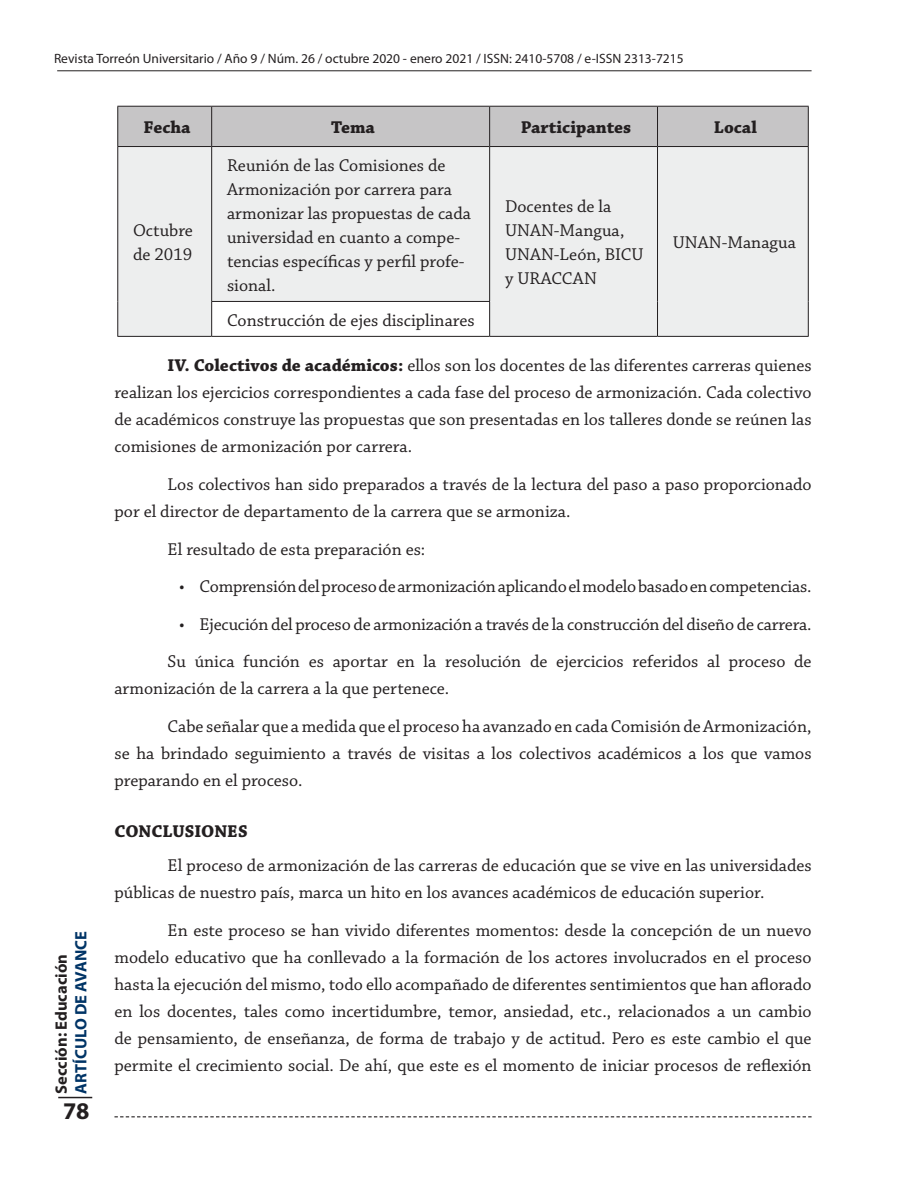
<style>
.page{position:relative;width:918px;height:1188px;background:#fff}
.page>*{position:absolute;margin:0;border:0;box-sizing:border-box;transform-origin:0 0}
.t1{font:700 24px "Myriad Pro";color:#231f20}
.TablasTexto{font:18px/27px "Chaparral Pro";color:#231f20}
.TablasTitulos{font:700 18px "Chaparral Pro";color:#231f20}
.Titulo{font:700 18px "Chaparral Pro";color:#231f20}
.t2{font:700 16.5px "Myriad Pro";color:#231f20}
.t3{font:700 16.5px "Myriad Pro";color:#003466}
.t4{font:13.5px "Myriad Pro";color:#231f20}
.s1{font-weight:700}
</style>
<div class="page">
<div style="left:118px;top:107px;width:690px;height:39px;background:#c6c5c6"></div>
<svg style="left:118px;top:147px;width:690px;height:189px;fill:#edeeee"></svg>
<hr style="left:117px;top:147px;width:1px;height:154px;background:#231f20">
<hr style="left:117px;top:301px;width:1px;height:35px;background:#231f20">
<hr style="left:117px;top:336px;width:95px;height:1px;background:#231f20">
<hr style="left:211px;top:147px;width:1px;height:154px;background:#231f20">
<hr style="left:489px;top:147px;width:1px;height:154px;background:#231f20">
<hr style="left:490px;top:336px;width:168px;height:1px;background:#231f20">
<hr style="left:657px;top:147px;width:1px;height:154px;background:#231f20">
<hr style="left:808px;top:147px;width:1px;height:154px;background:#231f20">
<hr style="left:657px;top:301px;width:1px;height:35px;background:#231f20">
<hr style="left:808px;top:301px;width:1px;height:35px;background:#231f20">
<hr style="left:658px;top:336px;width:151px;height:1px;background:#231f20">
<hr style="left:211px;top:301px;width:279px;height:1px;background:#231f20">
<hr style="left:211px;top:302px;width:1px;height:34px;background:#231f20">
<hr style="left:489px;top:302px;width:1px;height:34px;background:#231f20">
<hr style="left:212px;top:336px;width:278px;height:1px;background:#231f20">
<hr style="left:117px;top:106px;width:95px;height:1px;background:#231f20">
<hr style="left:117px;top:107px;width:1px;height:39px;background:#231f20">
<hr style="left:117px;top:146px;width:95px;height:1px;background:#231f20">
<hr style="left:212px;top:106px;width:278px;height:1px;background:#231f20">
<hr style="left:211px;top:107px;width:1px;height:39px;background:#231f20">
<hr style="left:212px;top:146px;width:278px;height:1px;background:#231f20">
<hr style="left:490px;top:106px;width:168px;height:1px;background:#231f20">
<hr style="left:489px;top:107px;width:1px;height:39px;background:#231f20">
<hr style="left:490px;top:146px;width:168px;height:1px;background:#231f20">
<hr style="left:658px;top:106px;width:151px;height:1px;background:#231f20">
<hr style="left:657px;top:107px;width:1px;height:39px;background:#231f20">
<hr style="left:808px;top:107px;width:1px;height:39px;background:#231f20">
<hr style="left:658px;top:146px;width:151px;height:1px;background:#231f20">
<hr style="left:57px;top:70px;width:755px;height:1px;background:#231f20">
<hr style="left:58px;top:1097px;width:34px;height:1px;background:#231f20">
<svg style="left:114px;top:1116px;width:698px;height:1px"></svg>
<p class="t4" style="left:54px;top:50px;width:631px">Revista Torreón Universitario / Año 9 / Núm. 26 / octubre 2020 - enero 2021 / ISSN: 2410-5708 / e-ISSN 2313-7215</p>
<p class="TablasTitulos" style="left:144px;top:117px;width:49px">Fecha</p>
<p class="TablasTitulos" style="left:331px;top:117px;width:45px">Tema</p>
<p class="TablasTitulos" style="left:521px;top:117px;width:112px">Participantes</p>
<p class="TablasTitulos" style="left:714px;top:117px;width:45px">Local</p>
<p class="t3" style="left:70px;top:1094px;width:164px;rotate:-90deg">ARTÍCULO DE AVANCE</p>
<h1 class="t1" style="left:63px;top:1095px;width:28px">78</h1>
<p class="t2" style="left:50px;top:1094px;width:141px;rotate:-90deg">Sección: Educación</p>
<p class="TablasTexto" style="left:133px;top:219px;width:61px;line-height:24px">Octubre de 2019</p>
<p class="TablasTexto" style="left:227px;top:154px;width:246px;line-height:24px">Reunión de las Comisiones de<br>Armonización por carrera para armonizar las propuestas de cada universidad en cuanto a compe&shy;tencias específicas y perfil profe&shy;sional.</p>
<p class="TablasTexto" style="left:505px;top:195px;width:140px;line-height:24px">Docentes de la<br>UNAN-Mangua,<br>UNAN-León, BICU y URACCAN</p>
<p class="TablasTexto" style="left:673px;top:230px;width:124px">UNAN-Managua</p>
<p class="TablasTexto" style="left:227px;top:307px;width:249px">Construcción de ejes disciplinares</p>
<p class="TablasTexto" style="left:114px;top:353px;width:699px;text-align:justify;text-indent:53px"><span class="s1">IV. Colectivos de académicos:</span> ellos son los docentes de las diferentes carreras quienes realizan los ejercicios correspondientes a cada fase del proceso de armonización. Cada colectivo de académicos construye las propuestas que son presentadas en los talleres donde se reúnen las comisiones de armonización por carrera.</p>
<p class="TablasTexto" style="left:114px;top:471px;width:699px;text-indent:53px">Los colectivos han sido preparados a través de la lectura del paso a paso proporcionado por el director de departamento de la carrera que se armoniza.</p>
<p class="TablasTexto" style="left:168px;top:536px;width:259px">El resultado de esta preparación es:</p>
<p class="TablasTexto" style="left:179px;top:574px;width:634px">• Comprensión del proceso de armonización aplicando el modelo basado en competencias.</p>
<p class="TablasTexto" style="left:179px;top:611px;width:634px">• Ejecución del proceso de armonización a través de la construcción del diseño de carrera.</p>
<p class="TablasTexto" style="left:114px;top:649px;width:699px;text-indent:53px">Su única función es aportar en la resolución de ejercicios referidos al proceso de armonización de la carrera a la que pertenece.</p>
<p class="TablasTexto" style="left:114px;top:714px;width:699px;text-align:justify;text-indent:53px">Cabe señalar que a medida que el proceso ha avanzado en cada Comisión de Armonización, se ha brindado seguimiento a través de visitas a los colectivos académicos a los que vamos preparando en el proceso.</p>
<p class="Titulo" style="left:114px;top:821px;width:135px">CONCLUSIONES</p>
<p class="TablasTexto" style="left:114px;top:852px;width:699px;text-indent:53px">El proceso de armonización de las carreras de educación que se vive en las universidades públicas de nuestro país, marca un hito en los avances académicos de educación superior.</p>
<p class="TablasTexto" style="left:114px;top:917px;width:699px;text-align:justify;text-indent:53px">En este proceso se han vivido diferentes momentos: desde la concepción de un nuevo modelo educativo que ha conllevado a la formación de los actores involucrados en el proceso hasta la ejecución del mismo, todo ello acompañado de diferentes sentimientos que han aflorado en los docentes, tales como incertidumbre, temor, ansiedad, etc., relacionados a un cambio de pensamiento, de enseñanza, de forma de trabajo y de actitud. Pero es este cambio el que permite el crecimiento social. De ahí, que este es el momento de iniciar procesos de reflexión</p>
</div>
